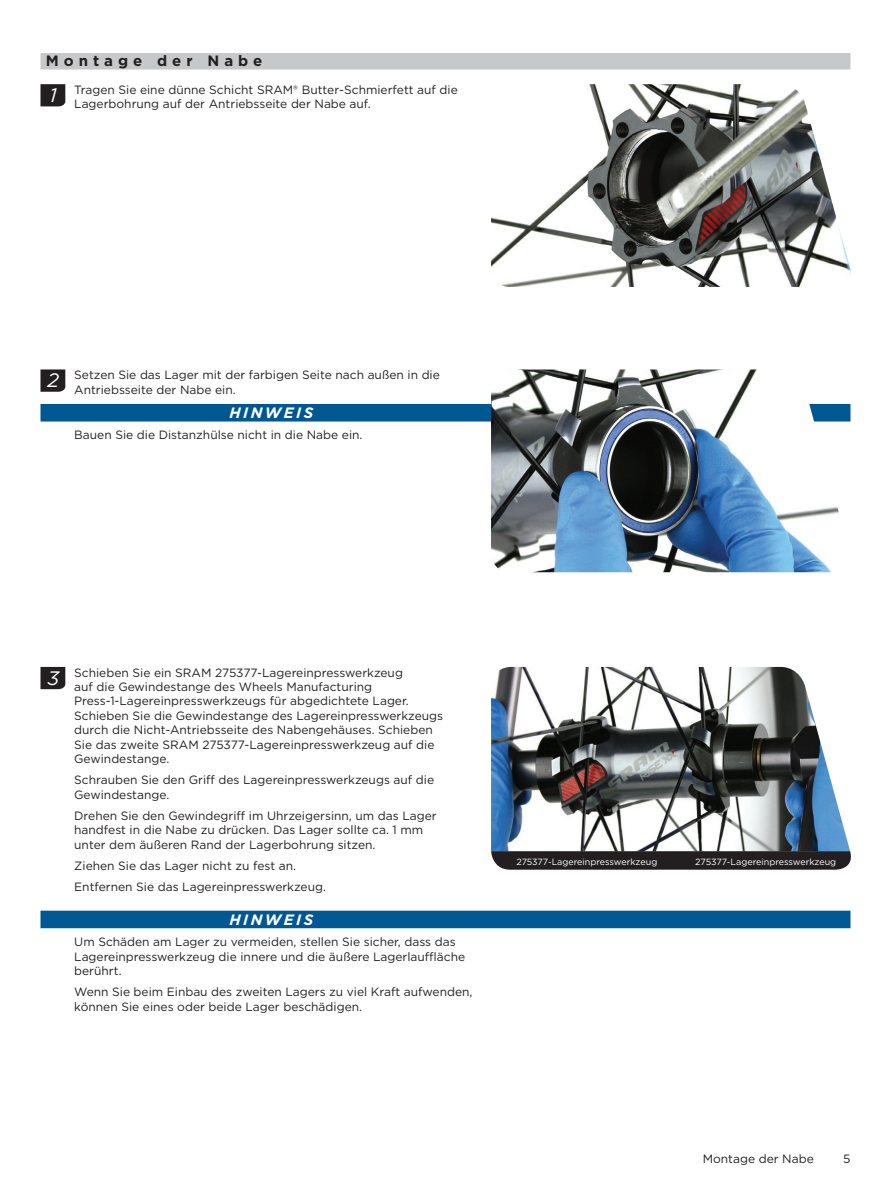
<style>
.page{position:relative;width:891px;height:1188px;background:#fff}
.page>*{position:absolute;margin:0;border:0;box-sizing:border-box;transform-origin:0 0}
.t1{font:italic 19.5px "Gotham";color:#fff}
.t2{font:700 15px "Gotham";letter-spacing:.33em;color:#231f20}
.t3{font:italic 700 15px "Gotham";letter-spacing:.16em;color:#fff}
.t4{font:12px/14.4px "Gotham";color:#231f20}
.t5{font:9px "Gotham";color:#fff}
</style>
<div class="page">
<div style="left:40px;top:53px;width:810px;height:17px;background:#c7c8ca"></div>
<div style="left:40px;top:404px;width:810px;height:18px;background:#015792"></div>
<div style="left:40px;top:911px;width:810px;height:17px;background:#015792"></div>
<svg style="left:40px;top:84px;width:25px;height:22px"></svg>
<img style="left:491px;top:84px;width:360px;height:203px">
<svg style="left:40px;top:369px;width:25px;height:23px"></svg>
<img style="left:491px;top:369px;width:360px;height:203px">
<svg style="left:40px;top:667px;width:25px;height:22px"></svg>
<svg style="left:491px;top:851px;width:360px;height:19px;background:#2c2829"></svg>
<img style="left:491px;top:667px;width:359px;height:184px">
<p class="t2" style="left:46px;top:51px;width:218px">Montage der Nabe</p>
<p class="t4" style="left:74px;top:82px;width:385px">Tragen Sie eine dünne Schicht SRAM® Butter-Schmierfett auf die<br>Lagerbohrung auf der Antriebsseite der Nabe auf.</p>
<h1 class="t1" style="left:50px;top:82px;width:9px">1</h1>
<h1 class="t1" style="left:48px;top:368px;width:13px">2</h1>
<p class="t4" style="left:74px;top:367px;width:367px">Setzen Sie das Lager mit der farbigen Seite nach außen in die<br>Antriebsseite der Nabe ein.</p>
<p class="t3" style="left:230px;top:403px;width:85px">HINWEIS</p>
<p class="t4" style="left:74px;top:428px;width:290px">Bauen Sie die Distanzhülse nicht in die Nabe ein.</p>
<h1 class="t1" style="left:48px;top:665px;width:13px">3</h1>
<p class="t4" style="left:74px;top:665px;width:370px">Schieben Sie ein SRAM 275377-Lagereinpresswerkzeug<br>auf die Gewindestange des Wheels Manufacturing Press-1-Lagereinpresswerkzeugs für abgedichtete Lager.<br>Schieben Sie die Gewindestange des Lagereinpresswerkzeugs durch die Nicht-Antriebsseite des Nabengehäuses. Schieben Sie das zweite SRAM 275377-Lagereinpresswerkzeug auf die Gewindestange.</p>
<p class="t4" style="left:74px;top:772px;width:361px">Schrauben Sie den Griff des Lagereinpresswerkzeugs auf die<br>Gewindestange.</p>
<p class="t4" style="left:74px;top:808px;width:364px">Drehen Sie den Gewindegriff im Uhrzeigersinn, um das Lager handfest in die Nabe zu drücken. Das Lager sollte ca. 1 mm unter dem äußeren Rand der Lagerbohrung sitzen.</p>
<p class="t4" style="left:74px;top:855px;width:253px;line-height:21.1px">Ziehen Sie das Lager nicht zu fest an.<br>Entfernen Sie das Lagereinpresswerkzeug.</p>
<p class="t3" style="left:230px;top:910px;width:85px">HINWEIS</p>
<p class="t4" style="left:74px;top:934px;width:393px">Um Schäden am Lager zu vermeiden, stellen Sie sicher, dass das<br>Lagereinpresswerkzeug die innere und die äußere Lagerlauffläche berührt.</p>
<p class="t4" style="left:74px;top:984px;width:400px">Wenn Sie beim Einbau des zweiten Lagers zu viel Kraft aufwenden, können Sie eines oder beide Lager beschädigen.</p>
<p class="t5" style="left:516px;top:856px;width:142px">275377-Lagereinpresswerkzeug</p>
<p class="t5" style="left:695px;top:856px;width:142px">275377-Lagereinpresswerkzeug</p>
<p class="t4" style="left:703px;top:1151px;width:113px">Montage der Nabe</p>
<p class="t4" style="left:843px;top:1151px;width:9px">5</p>
</div>
